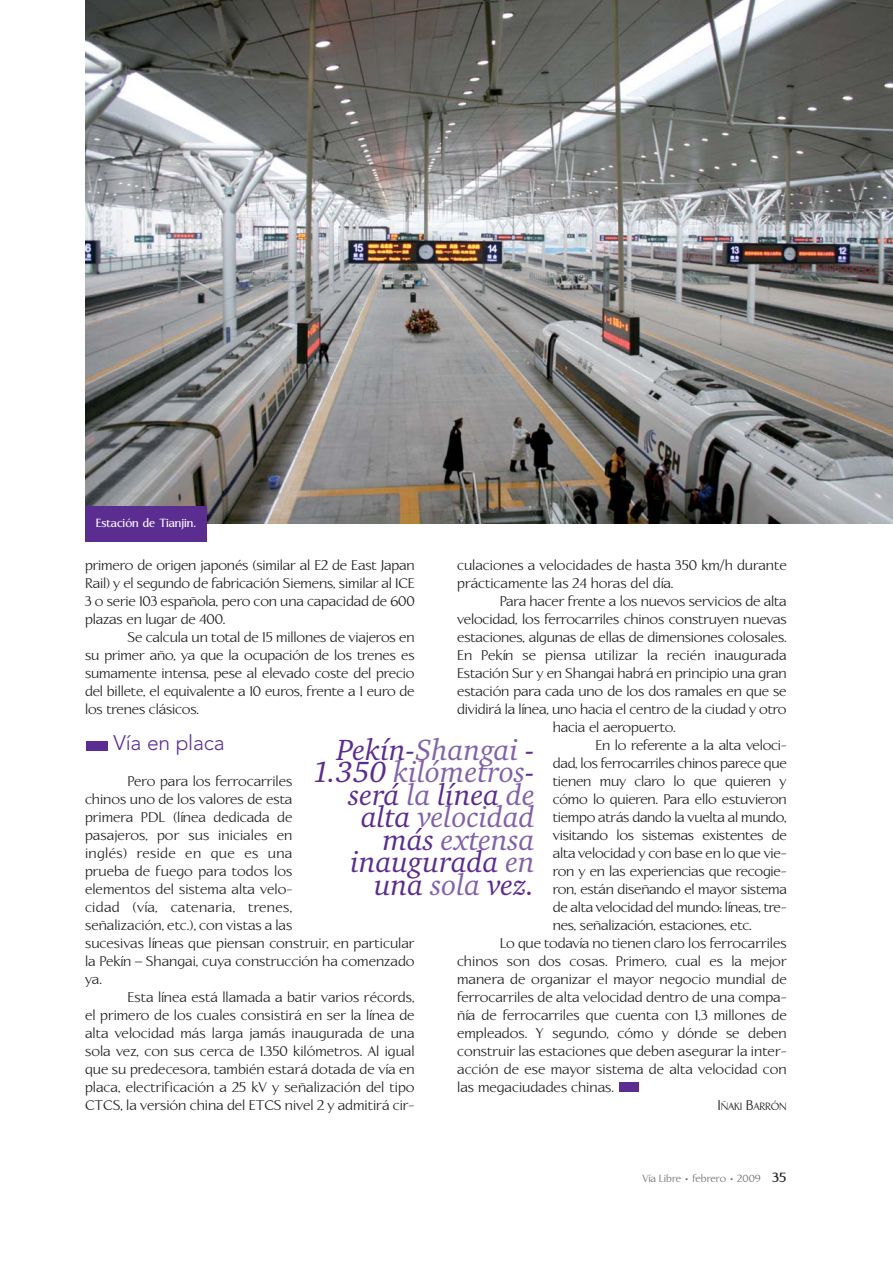
<style>
.page{position:relative;width:893px;height:1263px;background:#fff}
.page>*{position:absolute;margin:0;border:0;box-sizing:border-box;transform-origin:0 0}
.t1{font:italic 30px/22.5px "Charter ITC";color:#5c2d91;text-align:right}
.t2{font:300 21px "Avenir LT";letter-spacing:-.01em;color:#5c2d91}
.t3{font:14.25px "Linotype Aperto";letter-spacing:-.01em;color:#231f20}
.t4{font:14.25px "Linotype Aperto";letter-spacing:.025em;color:#231f20}
.t5{font:700 12px "Linotype Aperto";color:#fff;scale:.9 1}
.t6{font:10.65px "Linotype Aperto";letter-spacing:-.025em;color:#231f20}
.t7{font:10.5px "Linotype Aperto";color:#6d6e70}
.s1{font-size:14.25px}
.s2{color:#8162aa}
.s3{font-weight:700;font-size:13.5px;color:#231f20}
</style>
<div class="page">
<img style="left:85px;top:0;width:808px;height:524px">
<div style="left:87px;top:741px;width:21px;height:9px;background:#5c2d91"></div>
<div style="left:619px;top:1082px;width:20px;height:10px;background:#5c2d91"></div>
<div style="left:85px;top:506px;width:122px;height:36px;background:#5c2d91"></div>
<p class="t5" style="left:96px;top:517px;width:113px">Estación de Tianjin.</p>
<p class="t3" style="left:457px;top:559px;width:331px">culaciones a velocidades de hasta 350 km/h durante</p>
<p class="t3" style="left:457px;top:577px;width:218px">prácticamente las 24 horas del día.</p>
<p class="t3" style="left:500px;top:595px;width:289px">Para hacer frente a los nuevos servicios de alta</p>
<p class="t3" style="left:457px;top:613px;width:331px">velocidad, los ferrocarriles chinos construyen nuevas</p>
<p class="t3" style="left:457px;top:631px;width:331px">estaciones, algunas de ellas de dimensiones colosales.</p>
<p class="t3" style="left:457px;top:649px;width:331px">En Pekín se piensa utilizar la recién inaugurada</p>
<p class="t3" style="left:457px;top:667px;width:331px">Estación Sur y en Shangai habrá en principio una gran</p>
<p class="t3" style="left:457px;top:685px;width:331px">estación para cada uno de los dos ramales en que se</p>
<p class="t3" style="left:457px;top:703px;width:331px">dividirá la línea, uno hacia el centro de la ciudad y otro</p>
<p class="t3" style="left:553px;top:721px;width:124px">hacia el aeropuerto.</p>
<p class="t3" style="left:595px;top:739px;width:193px">En lo referente a la alta veloci-</p>
<p class="t3" style="left:553px;top:757px;width:235px">dad, los ferrocarriles chinos parece que</p>
<p class="t3" style="left:553px;top:775px;width:235px">tienen muy claro lo que quieren y</p>
<p class="t3" style="left:553px;top:793px;width:235px">cómo lo quieren. Para ello estuvieron</p>
<p class="t3" style="left:553px;top:811px;width:235px">tiempo atrás dando la vuelta al mundo,</p>
<p class="t3" style="left:553px;top:829px;width:235px">visitando los sistemas existentes de</p>
<p class="t3" style="left:553px;top:847px;width:235px">alta velocidad y con base en lo que vie-</p>
<p class="t3" style="left:553px;top:865px;width:235px">ron y en las experiencias que recogie-</p>
<p class="t3" style="left:553px;top:883px;width:235px">ron, están diseñando el mayor sistema</p>
<p class="t3" style="left:553px;top:901px;width:235px">de alta velocidad del mundo: líneas, tre-</p>
<p class="t3" style="left:553px;top:919px;width:200px">nes, señalización, estaciones, etc.</p>
<p class="t3" style="left:500px;top:937px;width:288px">Lo que todavía no tienen claro los ferrocarriles</p>
<p class="t3" style="left:457px;top:955px;width:331px">chinos son dos cosas. Primero, cual es la mejor</p>
<p class="t3" style="left:457px;top:973px;width:331px">manera de organizar el mayor negocio mundial de</p>
<p class="t3" style="left:457px;top:991px;width:331px">ferrocarriles de alta velocidad dentro de una compa-</p>
<p class="t3" style="left:457px;top:1009px;width:331px">ñía de ferrocarriles que cuenta con 1,3 millones de</p>
<p class="t3" style="left:457px;top:1027px;width:331px">empleados. Y segundo, cómo y dónde se deben</p>
<p class="t3" style="left:457px;top:1045px;width:331px">construir las estaciones que deben asegurar la inter-</p>
<p class="t3" style="left:457px;top:1063px;width:331px">acción de ese mayor sistema de alta velocidad con</p>
<p class="t3" style="left:457px;top:1081px;width:158px">las megaciudades chinas.</p>
<p class="t6" style="left:717px;top:1102px;width:71px"><span class="s1">I</span>ÑAKI <span class="s1">B</span>ARRÓN</p>
<p class="t3" style="left:85px;top:559px;width:331px">primero de origen japonés (similar al E2 de East Japan</p>
<p class="t3" style="left:85px;top:577px;width:331px">Rail) y el segundo de fabricación Siemens, similar al ICE</p>
<p class="t3" style="left:85px;top:595px;width:331px">3 o serie 103 española, pero con una capacidad de 600</p>
<p class="t3" style="left:85px;top:613px;width:142px">plazas en lugar de 400.</p>
<p class="t3" style="left:128px;top:631px;width:289px">Se calcula un total de 15 millones de viajeros en</p>
<p class="t3" style="left:85px;top:649px;width:331px">su primer año, ya que la ocupación de los trenes es</p>
<p class="t3" style="left:85px;top:667px;width:331px">sumamente intensa, pese al elevado coste del precio</p>
<p class="t3" style="left:85px;top:685px;width:331px">del billete, el equivalente a 10 euros, frente a 1 euro de</p>
<p class="t3" style="left:85px;top:703px;width:116px">los trenes clásicos.</p>
<p class="t2" style="left:113px;top:734px;width:113px">Vía en placa</p>
<p class="t3" style="left:128px;top:775px;width:166px">Pero para los ferrocarriles</p>
<p class="t3" style="left:85px;top:793px;width:209px">chinos uno de los valores de esta</p>
<p class="t3" style="left:85px;top:811px;width:209px">primera PDL (línea dedicada de</p>
<p class="t3" style="left:85px;top:829px;width:209px">pasajeros, por sus iniciales en</p>
<p class="t4" style="left:85px;top:847px;width:209px">inglés) reside en que es una</p>
<p class="t3" style="left:85px;top:865px;width:209px">prueba de fuego para todos los</p>
<p class="t3" style="left:85px;top:883px;width:209px">elementos del sistema alta velo-</p>
<p class="t4" style="left:85px;top:901px;width:209px">cidad (vía, catenaria, trenes,</p>
<p class="t3" style="left:85px;top:919px;width:209px">señalización, etc.), con vistas a las</p>
<p class="t3" style="left:85px;top:937px;width:331px">sucesivas líneas que piensan construir, en particular</p>
<p class="t3" style="left:85px;top:955px;width:331px">la Pekín – Shangai, cuya construcción ha comenzado</p>
<p class="t3" style="left:85px;top:973px;width:18px">ya.</p>
<p class="t3" style="left:128px;top:991px;width:289px">Esta línea está llamada a batir varios récords,</p>
<p class="t3" style="left:85px;top:1009px;width:331px">el primero de los cuales consistirá en ser la línea de</p>
<p class="t3" style="left:85px;top:1027px;width:331px">alta velocidad más larga jamás inaugurada de una</p>
<p class="t3" style="left:85px;top:1045px;width:331px">sola vez, con sus cerca de 1.350 kilómetros. Al igual</p>
<p class="t3" style="left:85px;top:1063px;width:331px">que su predecesora, también estará dotada de vía en</p>
<p class="t3" style="left:85px;top:1081px;width:331px">placa, electrificación a 25 kV y señalización del tipo</p>
<p class="t3" style="left:85px;top:1099px;width:331px">CTCS, la versión china del ETCS nivel 2 y admitirá cir-</p>
<p class="t1" style="left:313px;top:740px;width:223px">Pekín-<span class="s2">Shangai</span> -<br>1.350 <span class="s2">kilómetros&shy;</span>será <span class="s2">la</span> línea <span class="s2">de </span>alta <span class="s2">velocidad </span>más <span class="s2">extensa </span>inaugurada <span class="s2">en </span>una <span class="s2">sola</span> vez.</p>
<p class="t7" style="left:642px;top:1174px;width:146px">Vía Libre • febrero • 2009 <span class="s3">35</span></p>
</div>
